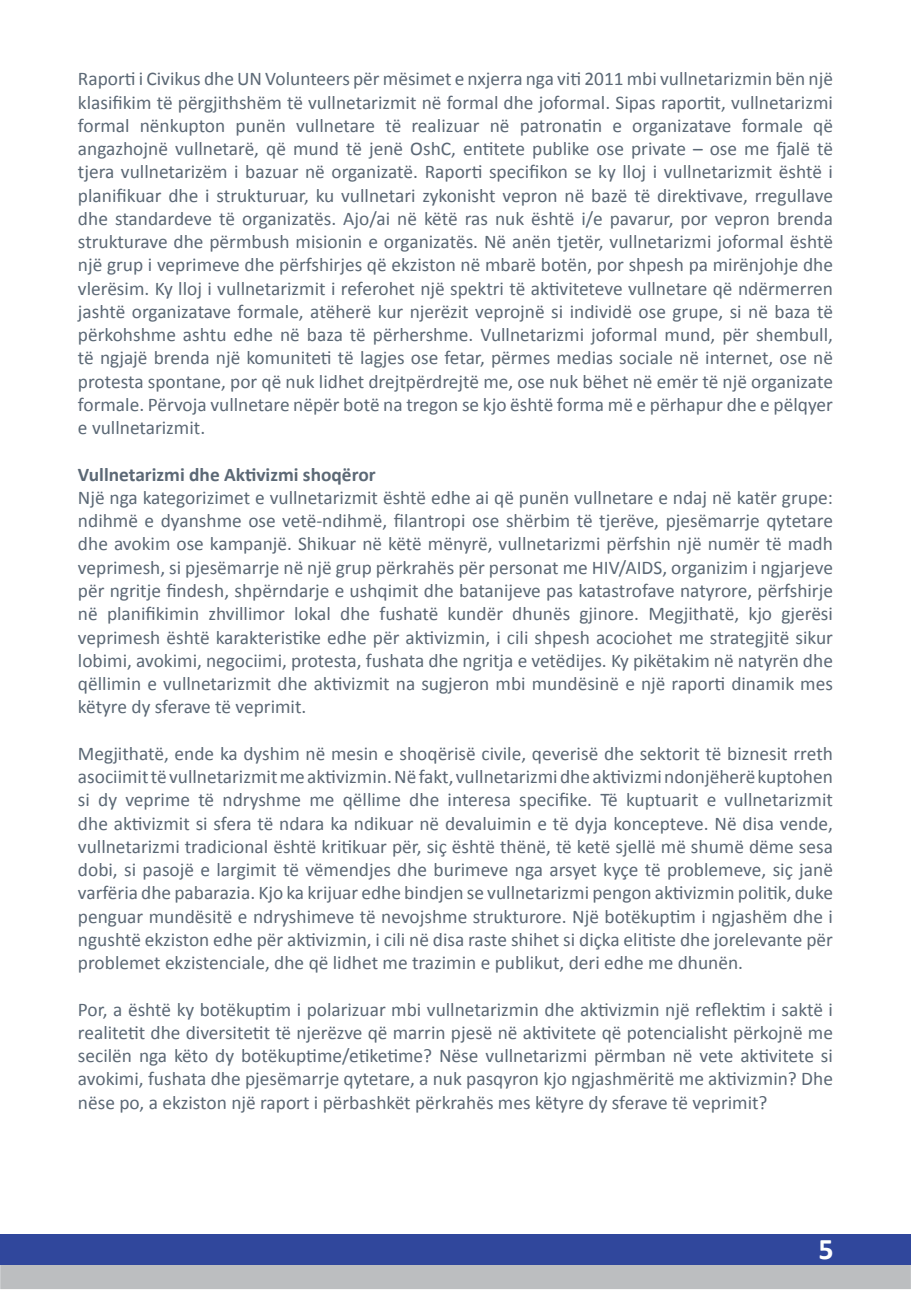
<style>
.page{position:relative;width:911px;height:1290px;background:#fff}
.page>*{position:absolute;margin:0;border:0;box-sizing:border-box;transform-origin:0 0}
.t1{font:700 30px "Calibri";color:#fff}
.t2{font:19.38px/23.2px "Calibri";color:#5b6875;text-align:justify}
.t3{font:700 19.38px "Calibri";color:#5b6875}
</style>
<div class="page">
<div style="left:0;top:1264px;width:911px;height:25px;background:#bcbec0"></div>
<div style="left:0;top:1234px;width:911px;height:30px;background:#30479c"></div>
<p class="t2" style="left:78px;top:67px;width:756px">Raporti i Civikus dhe UN Volunteers për mësimet e nxjerra nga viti 2011 mbi vullnetarizmin bën një klasifikim të përgjithshëm të vullnetarizmit në formal dhe joformal. Sipas raportit, vullnetarizmi formal nënkupton punën vullnetare të realizuar në patronatin e organizatave formale që angazhojnë vullnetarë, që mund të jenë OshC, entitete publike ose private – ose me fjalë të tjera vullnetarizëm i bazuar në organizatë. Raporti specifikon se ky lloj i vullnetarizmit është i planifikuar dhe i strukturuar, ku vullnetari zykonisht vepron në bazë të direktivave, rregullave dhe standardeve të organizatës. Ajo/ai në këtë ras nuk është i/e pavarur, por vepron brenda strukturave dhe përmbush misionin e organizatës. Në anën tjetër, vullnetarizmi joformal është një grup i veprimeve dhe përfshirjes që ekziston në mbarë botën, por shpesh pa mirënjohje dhe vlerësim. Ky lloj i vullnetarizmit i referohet një spektri të aktiviteteve vullnetare që ndërmerren jashtë organizatave formale, atëherë kur njerëzit veprojnë si individë ose grupe, si në baza të përkohshme ashtu edhe në baza të përhershme. Vullnetarizmi joformal mund, për shembull, të ngjajë brenda një komuniteti të lagjes ose fetar, përmes medias sociale në internet, ose në protesta spontane, por që nuk lidhet drejtpërdrejtë me, ose nuk bëhet në emër të një organizate formale. Përvoja vullnetare nëpër botë na tregon se kjo është forma më e përhapur dhe e pëlqyer e vullnetarizmit.</p>
<p class="t3" style="left:78px;top:462px;width:299px">Vullnetarizmi dhe Aktivizmi shoqëror</p>
<p class="t2" style="left:78px;top:486px;width:756px">Një nga kategorizimet e vullnetarizmit është edhe ai që punën vullnetare e ndaj në katër grupe: ndihmë e dyanshme ose vetë-ndihmë, filantropi ose shërbim të tjerëve, pjesëmarrje qytetare dhe avokim ose kampanjë. Shikuar në këtë mënyrë, vullnetarizmi përfshin një numër të madh veprimesh, si pjesëmarrje në një grup përkrahës për personat me HIV/AIDS, organizim i ngjarjeve për ngritje findesh, shpërndarje e ushqimit dhe batanijeve pas katastrofave natyrore, përfshirje në planifikimin zhvillimor lokal dhe fushatë kundër dhunës gjinore. Megjithatë, kjo gjerësi veprimesh është karakteristike edhe për aktivizmin, i cili shpesh acociohet me strategjitë sikur lobimi, avokimi, negociimi, protesta, fushata dhe ngritja e vetëdijes. Ky pikëtakim në natyrën dhe qëllimin e vullnetarizmit dhe aktivizmit na sugjeron mbi mundësinë e një raporti dinamik mes këtyre dy sferave të veprimit.</p>
<p class="t2" style="left:78px;top:742px;width:756px">Megjithatë, ende ka dyshim në mesin e shoqërisë civile, qeverisë dhe sektorit të biznesit rreth asociimit të vullnetarizmit me aktivizmin. Në fakt, vullnetarizmi dhe aktivizmi ndonjëherë kuptohen si dy veprime të ndryshme me qëllime dhe interesa specifike. Të kuptuarit e vullnetarizmit dhe aktivizmit si sfera të ndara ka ndikuar në devaluimin e të dyja koncepteve. Në disa vende, vullnetarizmi tradicional është kritikuar për, siç është thënë, të ketë sjellë më shumë dëme sesa dobi, si pasojë e largimit të vëmendjes dhe burimeve nga arsyet kyçe të problemeve, siç janë varfëria dhe pabarazia. Kjo ka krijuar edhe bindjen se vullnetarizmi pengon aktivizmin politik, duke penguar mundësitë e ndryshimeve të nevojshme strukturore. Një botëkuptim i ngjashëm dhe i ngushtë ekziston edhe për aktivizmin, i cili në disa raste shihet si diçka elitiste dhe jorelevante për problemet ekzistenciale, dhe që lidhet me trazimin e publikut, deri edhe me dhunën.</p>
<p class="t2" style="left:78px;top:997px;width:756px">Por, a është ky botëkuptim i polarizuar mbi vullnetarizmin dhe aktivizmin një reflektim i saktë i realitetit dhe diversitetit të njerëzve që marrin pjesë në aktivitete që potencialisht përkojnë me secilën nga këto dy botëkuptime/etiketime? Nëse vullnetarizmi përmban në vete aktivitete si avokimi, fushata dhe pjesëmarrje qytetare, a nuk pasqyron kjo ngjashmëritë me aktivizmin? Dhe nëse po, a ekziston një raport i përbashkët përkrahës mes këtyre dy sferave të veprimit?</p>
<h1 class="t1" style="left:818px;top:1230px;width:17px">5</h1>
</div>
